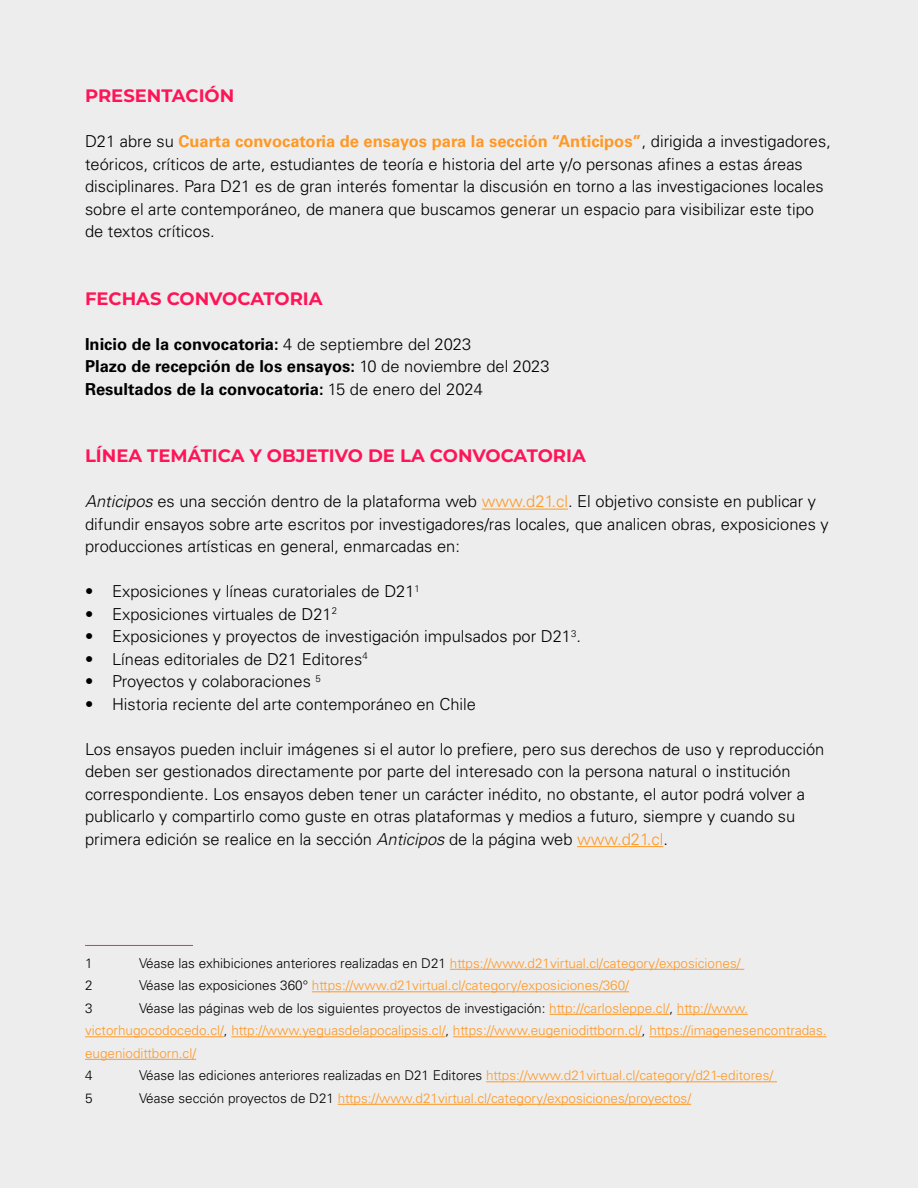
<style>
.page{position:relative;width:918px;height:1188px;background:#ededed}
.page>*{position:absolute;margin:0;border:0;box-sizing:border-box;transform-origin:0 0}
.t1{font:700 18px "Montserrat";color:#fe1557}
.t2{font:300 16.5px/22.5px "Univers LT Std";color:#000}
.t3{font:700 16.5px/22.5px "Univers LT Std";color:#000}
.t4{font:300 13.5px/22.5px "Univers LT Std";color:#ff9826}
.t5{font:300 13.5px "Univers LT Std";color:#000}
.s1{font-weight:700;color:#ff9826}
.s2{font-weight:300}
.s3{font-style:italic}
.s4{color:#ff9826}
.s5{color:#000}
</style>
<div class="page">
<hr style="left:482px;top:509px;width:86px;height:1px;background:#ff9826">
<hr style="left:577px;top:846px;width:86px;height:1px;background:#ff9826">
<hr style="left:85px;top:945px;width:108px;height:1px;background:#ff1f79">
<hr style="left:450px;top:969px;width:294px;height:1px;background:#ff9826">
<hr style="left:312px;top:991px;width:317px;height:1px;background:#ff9826">
<hr style="left:549px;top:1014px;width:120px;height:1px;background:#ff9826">
<hr style="left:677px;top:1014px;width:71px;height:1px;background:#ff9826">
<hr style="left:85px;top:1036px;width:139px;height:1px;background:#ff9826">
<hr style="left:231px;top:1036px;width:214px;height:1px;background:#ff9826">
<hr style="left:453px;top:1036px;width:189px;height:1px;background:#ff9826">
<hr style="left:649px;top:1036px;width:178px;height:1px;background:#ff9826">
<hr style="left:85px;top:1059px;width:111px;height:1px;background:#ff9826">
<hr style="left:486px;top:1081px;width:291px;height:1px;background:#ff9826">
<hr style="left:338px;top:1104px;width:353px;height:1px;background:#ff9826">
<p class="t1" style="left:85px;top:83px;width:151px">PRESENTACIÓN</p>
<p class="t2" style="left:85px;top:130px;width:747px">D21 abre su <span class="s1">Cuarta convocatoria de ensayos para la sección “Anticipos”</span>, dirigida a investigadores, teóricos, críticos de arte, estudiantes de teoría e historia del arte y/o personas afines a estas áreas disciplinares. Para D21 es de gran interés fomentar la discusión en torno a las investigaciones locales sobre el arte contemporáneo, de manera que buscamos generar un espacio para visibilizar este tipo de textos críticos.</p>
<p class="t1" style="left:85px;top:286px;width:239px">FECHAS CONVOCATORIA</p>
<p class="t3" style="left:85px;top:333px;width:466px">Inicio de la convocatoria: <span class="s2">4 de septiembre del 2023<br></span>Plazo de recepción de los ensayos: <span class="s2">10 de noviembre del 2023<br></span>Resultados de la convocatoria: <span class="s2">15 de enero del 2024</span></p>
<p class="t1" style="left:85px;top:443px;width:502px">LÍNEA TEMÁTICA Y OBJETIVO DE LA CONVOCATORIA</p>
<p class="t2" style="left:85px;top:490px;width:745px"><span class="s3">Anticipos</span> es una sección dentro de la plataforma web <span class="s4">www.d21.cl</span>. El objetivo consiste en publicar y difundir ensayos sobre arte escritos por investigadores/ras locales, que analicen obras, exposiciones y producciones artísticas en general, enmarcadas en:</p>
<p class="t2" style="left:85px;top:580px;width:336px">• Exposiciones y líneas curatoriales de D21<sup>1</sup></p>
<p class="t2" style="left:85px;top:603px;width:253px">• Exposiciones virtuales de D21<sup>2</sup></p>
<p class="t2" style="left:85px;top:625px;width:497px">• Exposiciones y proyectos de investigación impulsados por D21<sup>3</sup>.</p>
<p class="t2" style="left:85px;top:648px;width:284px">• Líneas editoriales de D21 Editores<sup>4</sup></p>
<p class="t2" style="left:85px;top:670px;width:237px">• Proyectos y colaboraciones <sup>5</sup></p>
<p class="t2" style="left:85px;top:693px;width:393px">• Historia reciente del arte contemporáneo en Chile</p>
<p class="t2" style="left:85px;top:738px;width:741px">Los ensayos pueden incluir imágenes si el autor lo prefiere, pero sus derechos de uso y reproducción deben ser gestionados directamente por parte del interesado con la persona natural o institución correspondiente. Los ensayos deben tener un carácter inédito, no obstante, el autor podrá volver a publicarlo y compartirlo como guste en otras plataformas y medios a futuro, siempre y cuando su primera edición se realice en la sección <span class="s3">Anticipos</span> de la página web <span class="s4">www.d21.cl</span>.</p>
<p class="t5" style="left:85px;top:955px;width:9px">1</p>
<p class="t4" style="left:139px;top:952px;width:603px"><span class="s5">Véase las exhibiciones anteriores realizadas en D21</span> https://www.d21virtual.cl/category/exposiciones/</p>
<p class="t5" style="left:85px;top:978px;width:9px">2</p>
<p class="t4" style="left:139px;top:974px;width:492px"><span class="s5">Véase las exposiciones 360°</span> https://www.d21virtual.cl/category/exposiciones/360/</p>
<p class="t5" style="left:85px;top:1000px;width:9px">3</p>
<p class="t4" style="left:85px;top:997px;width:743px;text-indent:54px"><span class="s5">Véase las páginas web de los siguientes proyectos de investigación:</span> http://carlosleppe.cl/<span class="s5">,</span> http://www. victorhugocodocedo.cl/<span class="s5">,</span> http://www.yeguasdelapocalipsis.cl/<span class="s5">,</span> https://www.eugeniodittborn.cl/<span class="s5">,</span> https://imagenesencontradas. eugeniodittborn.cl/</p>
<p class="t5" style="left:85px;top:1068px;width:9px">4</p>
<p class="t5" style="left:139px;top:1068px;width:636px">Véase las ediciones anteriores realizadas en D21 Editores <span class="s4">https://www.d21virtual.cl/category/d21-editores/</span></p>
<p class="t5" style="left:85px;top:1090px;width:9px">5</p>
<p class="t4" style="left:139px;top:1087px;width:554px"><span class="s5">Véase sección proyectos de D21</span> https://www.d21virtual.cl/category/exposiciones/proyectos/</p>
</div>
